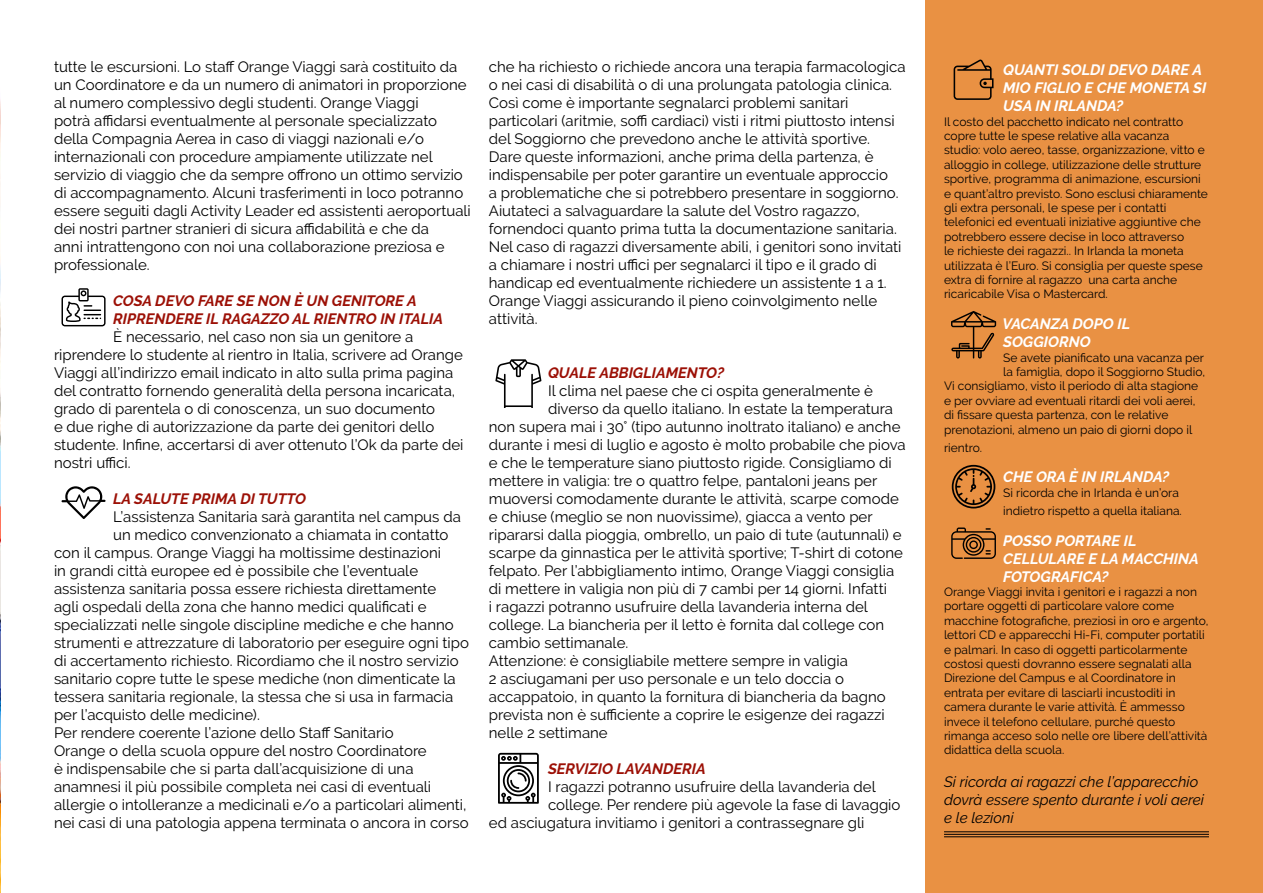
<style>
.page{position:relative;width:1263px;height:893px;background:#fff}
.page>*{position:absolute;margin:0;border:0;box-sizing:border-box;transform-origin:0 0}
.t1{font:15px/18px "Raleway";color:#000}
.t2{font:italic 700 15px/18px "Raleway";color:#fff}
.t3{font:italic 700 15px/18px "Raleway";color:#9c1006}
.t4{font:italic 15px/18px "Raleway";color:#000}
.t5{font:12px/14.4px "Raleway";color:#000}
</style>
<div class="page">
<svg style="left:62px;top:288px;width:44px;height:38px"></svg>
<svg style="left:62px;top:486px;width:44px;height:33px"></svg>
<svg style="left:495px;top:359px;width:46px;height:49px"></svg>
<svg style="left:498px;top:753px;width:41px;height:51px"></svg>
<div style="left:926px;top:0;width:337px;height:893px;background:#e99143"></div>
<hr style="left:944px;top:831px;width:265px;height:1px;background:#000">
<hr style="left:944px;top:834px;width:265px;height:1px;background:#000">
<hr style="left:944px;top:836px;width:265px;height:1px;background:#000">
<svg style="left:954px;top:60px;width:39px;height:40px"></svg>
<svg style="left:951px;top:311px;width:45px;height:47px"></svg>
<svg style="left:952px;top:465px;width:43px;height:43px"></svg>
<svg style="left:951px;top:527px;width:45px;height:32px"></svg>
<img style="left:0;top:100px;width:1px;height:793px">
<p class="t1" style="left:54px;top:58px;width:418px">tutte le escursioni. Lo staff Orange Viaggi sarà costituito da un Coordinatore e da un numero di animatori in proporzione al numero complessivo degli studenti. Orange Viaggi<br>potrà affidarsi eventualmente al personale specializzato della Compagnia Aerea in caso di viaggi nazionali e/o internazionali con procedure ampiamente utilizzate nel servizio di viaggio che da sempre offrono un ottimo servizio di accompagnamento. Alcuni trasferimenti in loco potranno essere seguiti dagli Activity Leader ed assistenti aeroportuali dei nostri partner stranieri di sicura affidabilità e che da<br>anni intrattengono con noi una collaborazione preziosa e professionale.</p>
<p class="t3" style="left:113px;top:292px;width:332px">COSA DEVO FARE SE NON È UN GENITORE A<br>RIPRENDERE IL RAGAZZO AL RIENTRO IN ITALIA</p>
<p class="t1" style="left:54px;top:328px;width:411px;text-indent:59px">È necessario, nel caso non sia un genitore a riprendere lo studente al rientro in Italia, scrivere ad Orange Viaggi all’indirizzo email indicato in alto sulla prima pagina del contratto fornendo generalità della persona incaricata, grado di parentela o di conoscenza, un suo documento<br>e due righe di autorizzazione da parte dei genitori dello studente. Infine, accertarsi di aver ottenuto l’Ok da parte dei nostri uffici.</p>
<p class="t3" style="left:113px;top:490px;width:194px">LA SALUTE PRIMA DI TUTTO</p>
<p class="t1" style="left:113px;top:508px;width:349px">L’assistenza Sanitaria sarà garantita nel campus da</p>
<p class="t1" style="left:113px;top:526px;width:337px">un medico convenzionato a chiamata in contatto</p>
<p class="t1" style="left:54px;top:544px;width:389px">con il campus. Orange Viaggi ha moltissime destinazioni</p>
<p class="t1" style="left:54px;top:562px;width:366px">in grandi città europee ed è possibile che l’eventuale</p>
<p class="t1" style="left:54px;top:580px;width:384px">assistenza sanitaria possa essere richiesta direttamente</p>
<p class="t1" style="left:54px;top:598px;width:374px">agli ospedali della zona che hanno medici qualificati e</p>
<p class="t1" style="left:54px;top:616px;width:401px">specializzati nelle singole discipline mediche e che hanno</p>
<p class="t1" style="left:54px;top:634px;width:416px">strumenti e attrezzature di laboratorio per eseguire ogni tipo</p>
<p class="t1" style="left:54px;top:652px;width:406px">di accertamento richiesto. Ricordiamo che il nostro servizio</p>
<p class="t1" style="left:54px;top:670px;width:403px">sanitario copre tutte le spese mediche (non dimenticate la</p>
<p class="t1" style="left:54px;top:688px;width:401px">tessera sanitaria regionale, la stessa che si usa in farmacia</p>
<p class="t1" style="left:54px;top:706px;width:207px">per l’acquisto delle medicine).</p>
<p class="t1" style="left:54px;top:724px;width:341px">Per rendere coerente l’azione dello Staff Sanitario</p>
<p class="t1" style="left:54px;top:742px;width:374px">Orange o della scuola oppure del nostro Coordinatore</p>
<p class="t1" style="left:54px;top:760px;width:361px">è indispensabile che si parta dall’acquisizione di una</p>
<p class="t1" style="left:54px;top:778px;width:379px">anamnesi il più possibile completa nei casi di eventuali</p>
<p class="t1" style="left:54px;top:796px;width:414px">allergie o intolleranze a medicinali e/o a particolari alimenti,</p>
<p class="t1" style="left:54px;top:814px;width:416px">nei casi di una patologia appena terminata o ancora in corso</p>
<p class="t1" style="left:489px;top:58px;width:418px">che ha richiesto o richiede ancora una terapia farmacologica o nei casi di disabilità o di una prolungata patologia clinica.<br>Così come è importante segnalarci problemi sanitari particolari (aritmie, soffi cardiaci) visti i ritmi piuttosto intensi del Soggiorno che prevedono anche le attività sportive.<br>Dare queste informazioni, anche prima della partenza, è indispensabile per poter garantire un eventuale approccio<br>a problematiche che si potrebbero presentare in soggiorno.<br>Aiutateci a salvaguardare la salute del Vostro ragazzo, fornendoci quanto prima tutta la documentazione sanitaria.<br>Nel caso di ragazzi diversamente abili, i genitori sono invitati a chiamare i nostri uffici per segnalarci il tipo e il grado di handicap ed eventualmente richiedere un assistente 1 a 1.<br>Orange Viaggi assicurando il pieno coinvolgimento nelle attività.</p>
<p class="t3" style="left:548px;top:364px;width:178px">QUALE ABBIGLIAMENTO?</p>
<p class="t1" style="left:548px;top:382px;width:326px">Il clima nel paese che ci ospita generalmente è</p>
<p class="t1" style="left:548px;top:400px;width:347px">diverso da quello italiano. In estate la temperatura</p>
<p class="t1" style="left:489px;top:418px;width:413px">non supera mai i 30° (tipo autunno inoltrato italiano) e anche</p>
<p class="t1" style="left:489px;top:436px;width:418px">durante i mesi di luglio e agosto è molto probabile che piova</p>
<p class="t1" style="left:489px;top:454px;width:404px">e che le temperature siano piuttosto rigide. Consigliamo di</p>
<p class="t1" style="left:489px;top:472px;width:390px">mettere in valigia: tre o quattro felpe, pantaloni jeans per</p>
<p class="t1" style="left:489px;top:490px;width:411px">muoversi comodamente durante le attività, scarpe comode</p>
<p class="t1" style="left:489px;top:508px;width:385px">e chiuse (meglio se non nuovissime), giacca a vento per</p>
<p class="t1" style="left:489px;top:526px;width:414px">ripararsi dalla pioggia, ombrello, un paio di tute (autunnali) e</p>
<p class="t1" style="left:489px;top:544px;width:416px">scarpe da ginnastica per le attività sportive; T-shirt di cotone</p>
<p class="t1" style="left:489px;top:562px;width:407px">felpato. Per l’abbigliamento intimo, Orange Viaggi consiglia</p>
<p class="t1" style="left:489px;top:580px;width:400px">di mettere in valigia non più di 7 cambi per 14 giorni. Infatti</p>
<p class="t1" style="left:489px;top:598px;width:380px">i ragazzi potranno usufruire della lavanderia interna del</p>
<p class="t1" style="left:489px;top:616px;width:397px">college. La biancheria per il letto è fornita dal college con</p>
<p class="t1" style="left:489px;top:634px;width:141px">cambio settimanale.</p>
<p class="t1" style="left:489px;top:652px;width:360px">Attenzione: è consigliabile mettere sempre in valigia</p>
<p class="t1" style="left:489px;top:670px;width:357px">2 asciugamani per uso personale e un telo doccia o</p>
<p class="t1" style="left:489px;top:688px;width:398px">accappatoio, in quanto la fornitura di biancheria da bagno</p>
<p class="t1" style="left:489px;top:706px;width:397px">prevista non è sufficiente a coprire le esigenze dei ragazzi</p>
<p class="t1" style="left:489px;top:724px;width:120px">nelle 2 settimane</p>
<p class="t3" style="left:548px;top:760px;width:159px">SERVIZIO LAVANDERIA</p>
<p class="t1" style="left:548px;top:778px;width:329px">I ragazzi potranno usufruire della lavanderia del</p>
<p class="t1" style="left:548px;top:796px;width:354px">college. Per rendere più agevole la fase di lavaggio</p>
<p class="t1" style="left:489px;top:814px;width:377px">ed asciugatura invitiamo i genitori a contrassegnare gli</p>
<p class="t2" style="left:1003px;top:61px;width:205px">QUANTI SOLDI DEVO DARE A<br>MIO FIGLIO E CHE MONETA SI<br>USA IN IRLANDA?</p>
<p class="t5" style="left:944px;top:114px;width:265px">Il costo del pacchetto indicato nel contratto copre tutte le spese relative alla vacanza studio: volo aereo, tasse, organizzazione, vitto e alloggio in college, utilizzazione delle strutture sportive, programma di animazione, escursioni e quant’altro previsto. Sono esclusi chiaramente gli extra personali, le spese per i contatti telefonici ed eventuali iniziative aggiuntive che potrebbero essere decise in loco attraverso<br>le richieste dei ragazzi.. In Irlanda la moneta utilizzata è l’Euro. Si consiglia per queste spese extra di fornire al ragazzo una carta anche ricaricabile Visa o Mastercard.</p>
<p class="t2" style="left:1002px;top:315px;width:129px">VACANZA DOPO IL<br>SOGGIORNO</p>
<p class="t5" style="left:1003px;top:350px;width:202px">Se avete pianificato una vacanza per</p>
<p class="t5" style="left:1003px;top:365px;width:203px">la famiglia, dopo il Soggiorno Studio,</p>
<p class="t5" style="left:944px;top:379px;width:256px">Vi consigliamo, visto il periodo di alta stagione</p>
<p class="t5" style="left:944px;top:393px;width:253px">e per ovviare ad eventuali ritardi dei voli aerei,</p>
<p class="t5" style="left:944px;top:408px;width:226px">di fissare questa partenza, con le relative</p>
<p class="t5" style="left:944px;top:422px;width:250px">prenotazioni, almeno un paio di giorni dopo il</p>
<p class="t5" style="left:944px;top:440px;width:40px">rientro.</p>
<p class="t2" style="left:1003px;top:468px;width:168px">CHE ORA È IN IRLANDA?</p>
<p class="t5" style="left:1003px;top:484px;width:180px;line-height:18px">Si ricorda che in Irlanda è un’ora indietro rispetto a quella italiana.</p>
<p class="t2" style="left:1003px;top:531px;width:197px">POSSO PORTARE IL<br>CELLULARE E LA MACCHINA<br>FOTOGRAFICA?</p>
<p class="t5" style="left:944px;top:584px;width:266px">Orange Viaggi invita i genitori e i ragazzi a non portare oggetti di particolare valore come macchine fotografiche, preziosi in oro e argento, lettori CD e apparecchi Hi-Fi, computer portatili e palmari. In caso di oggetti particolarmente costosi questi dovranno essere segnalati alla Direzione del Campus e al Coordinatore in entrata per evitare di lasciarli incustoditi in camera durante le varie attività. È ammesso invece il telefono cellulare, purché questo rimanga acceso solo nelle ore libere dell’attività didattica della scuola.</p>
<p class="t4" style="left:944px;top:772px;width:262px">Si ricorda ai ragazzi che l’apparecchio dovrà essere spento durante i voli aerei e le lezioni</p>
</div>
